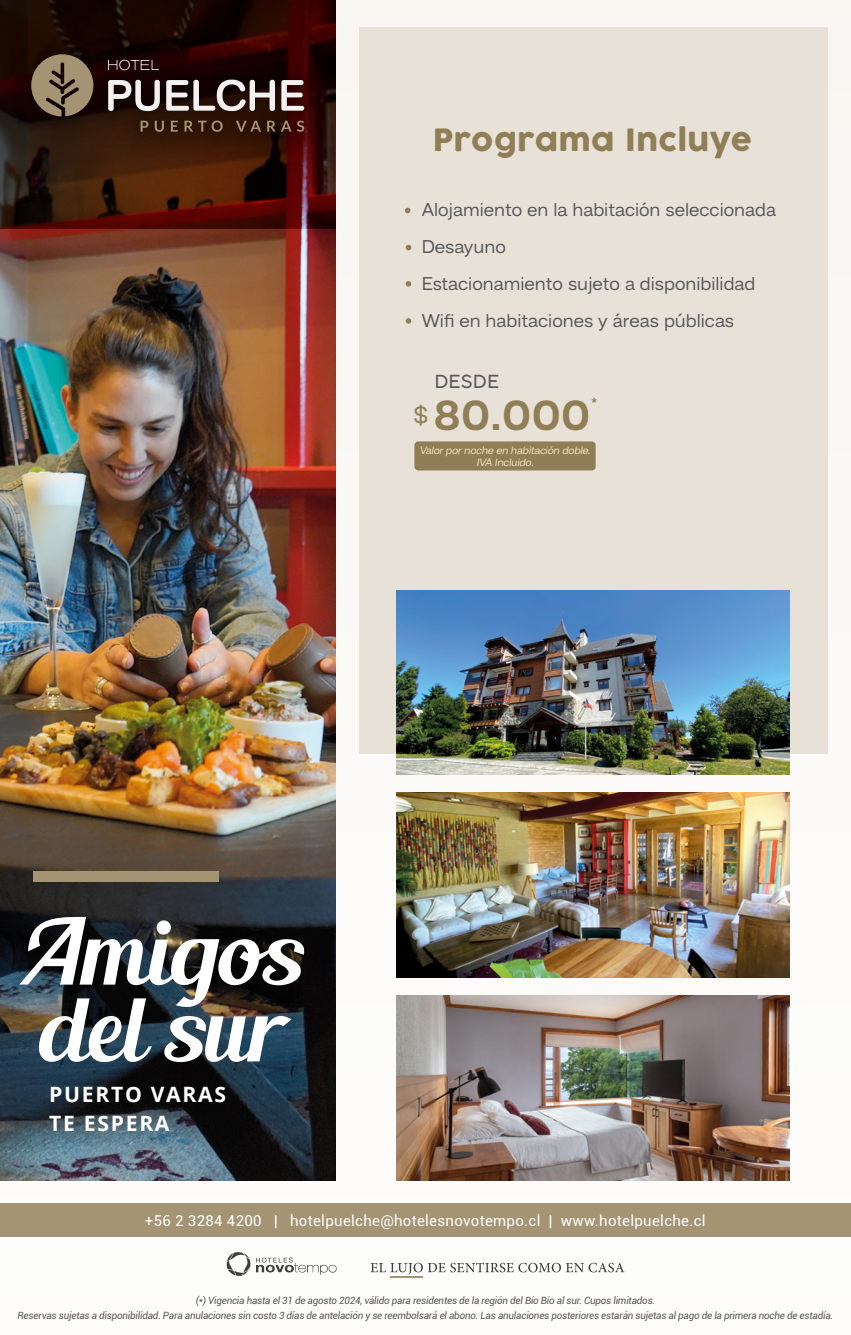
<style>
.page{position:relative;width:851px;height:1335px;background:#fdfcfb}
.page>*{position:absolute;margin:0;border:0;box-sizing:border-box;transform-origin:0 0}
.t1{font:90.1px/76.8px "Blenda Script";color:#fff}
.t2{font:700 43.1px "Hando Trial";color:#8f7e56}
.t3{font:30px "Cocogoose";letter-spacing:.02em;color:#8f7e56}
.t4{font:700 21.2px/28.5px "Open Sans";letter-spacing:.08em;color:#fff}
.t5{font:19px/37px "Hando Trial";color:#575756}
.t6{font:300 18px "Cocogoose";letter-spacing:.02em;color:#585857}
.t7{font:15px "Roboto";letter-spacing:.02em;color:#fff}
.t8{font:700 12px "Hando Trial";color:#8f7e56}
.t9{font:italic 11px/12px "Hando Trial";letter-spacing:-.02em;color:#f6e4bd;text-align:center}
.t10{font:italic 10px/15px "Roboto";letter-spacing:-.02em;color:#585857;text-align:center}
</style>
<div class="page">
<div style="left:359px;top:27px;width:468px;height:726px;background:#e7e1d8"></div>
<img style="left:0;top:228px;width:335px;height:952px">
<svg style="left:0;top:0;width:335px;height:228px;background:#391207"></svg>
<img style="left:397px;top:590px;width:392px;height:185px">
<img style="left:397px;top:995px;width:392px;height:185px">
<img style="left:397px;top:793px;width:392px;height:184px">
<div style="left:0;top:1203px;width:851px;height:34px;background:#a49473"></div>
<svg style="left:226px;top:1252px;width:111px;height:24px"></svg>
<svg style="left:371px;top:1263px;width:253px;height:12px"></svg>
<hr style="left:390px;top:1276px;width:33px;height:2px;background:#a49473">
<div style="left:414px;top:441px;width:182px;height:29px;background:#8f7e56;border-radius:4px"></div>
<svg style="left:406px;top:318px;width:5px;height:6px"></svg>
<svg style="left:406px;top:281px;width:5px;height:6px"></svg>
<svg style="left:406px;top:245px;width:5px;height:5px"></svg>
<svg style="left:405px;top:208px;width:5px;height:5px"></svg>
<img style="left:0;top:23px;width:335px;height:140px">
<img style="left:19px;top:42px;width:297px;height:102px">
<svg style="left:31px;top:54px;width:62px;height:62px;background:#75654e"></svg>
<svg style="left:108px;top:80px;width:52px;height:31px"></svg>
<svg style="left:166px;top:80px;width:109px;height:31px"></svg>
<svg style="left:281px;top:80px;width:23px;height:31px"></svg>
<svg style="left:108px;top:60px;width:51px;height:10px"></svg>
<svg style="left:141px;top:121px;width:7px;height:11px"></svg>
<svg style="left:155px;top:121px;width:9px;height:11px"></svg>
<svg style="left:171px;top:121px;width:7px;height:11px"></svg>
<svg style="left:185px;top:121px;width:38px;height:11px"></svg>
<svg style="left:236px;top:121px;width:25px;height:11px"></svg>
<svg style="left:267px;top:121px;width:37px;height:11px"></svg>
<div style="left:33px;top:872px;width:185px;height:10px;background:#a49473"></div>
<h3 class="t3" style="left:433px;top:119px;width:321px">Programa Incluye</h3>
<h3 class="t5" style="left:422px;top:191px;width:356px">Alojamiento en la habitación seleccionada Desayuno<br>Estacionamiento sujeto a disponibilidad Wifi en habitaciones y áreas públicas</h3>
<h3 class="t6" style="left:435px;top:369px;width:66px">DESDE</h3>
<h2 class="t2" style="left:413px;top:389px;width:178px"><sup>$</sup> 80.000</h2>
<p class="t8" style="left:591px;top:395px;width:7px">*</p>
<p class="t9" style="left:420px;top:444px;width:172px">Valor por noche en habitación doble.<br>IVA Incluido.</p>
<h1 class="t1" style="left:23px;top:920px;width:280px">Amigos del sur</h1>
<h3 class="t4" style="left:49px;top:1080px;width:178px">PUERTO VARAS<br>TE ESPERA</h3>
<h3 class="t7" style="left:145px;top:1210px;width:562px">+56 2 3284 4200 | hotelpuelche@hotelesnovotempo.cl | www.hotelpuelche.cl</h3>
<p class="t10" style="left:18px;top:1292px;width:817px">(*) Vigencia hasta el 31 de agosto 2024, válido para residentes de la región del Bío Bío al sur. Cupos limitados.<br>Reservas sujetas a disponibilidad. Para anulaciones sin costo 3 días de antelación y se reembolsará el abono. Las anulaciones posteriores estarán sujetas al pago de la primera noche de estadía.</p>
</div>
